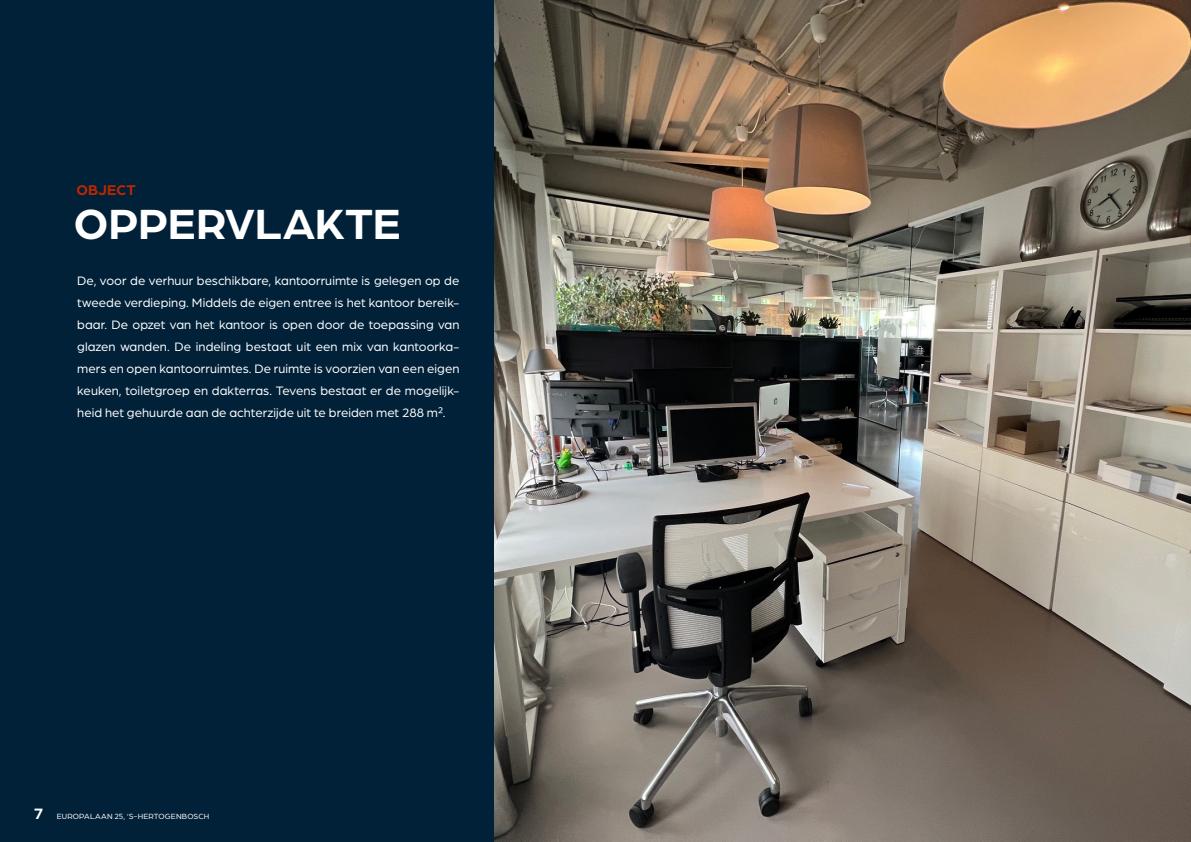
<style>
.page{position:relative;width:1191px;height:842px;background:#fff}
.page>*{position:absolute;margin:0;border:0;box-sizing:border-box;transform-origin:0 0}
.Koppen_groot_wit{font:700 45px "Arboria";letter-spacing:-.005em;color:#fff}
.Kopjes_klein_rood{font:700 15px "Arboria";letter-spacing:.01em;color:#bc2701}
.Broodtekst_wit{font:13px/22px "Arboria";letter-spacing:.005em;color:#fff;text-align:justify}
.t1{font:8px "Arboria";letter-spacing:.02em;color:#fff}
.s1{font-weight:700;font-size:16px}
</style>
<div class="page">
<div style="left:0;top:0;width:497px;height:842px;background:#002138"></div>
<img style="left:495px;top:0;width:695px;height:842px">
<p class="Kopjes_klein_rood" style="left:76px;top:180px;width:61px">OBJECT</p>
<p class="Koppen_groot_wit" style="left:74px;top:193px;width:328px">OPPERVLAKTE</p>
<p class="Broodtekst_wit" style="left:77px;top:269px;width:384px">De, voor de verhuur beschikbare, kantoorruimte is gelegen op de tweede verdieping. Middels de eigen entree is het kantoor bereik&shy;baar. De opzet van het kantoor is open door de toepassing van glazen wanden. De indeling bestaat uit een mix van kantoorka&shy;mers en open kantoorruimtes. De ruimte is voorzien van een eigen keuken, toiletgroep en dakterras. Tevens bestaat er de mogelijk&shy;heid het gehuurde aan de achterzijde uit te breiden met 288 m².</p>
<p class="t1" style="left:34px;top:811px;width:177px"><span class="s1">7</span> EUROPALAAN 25, ‘S-HERTOGENBOSCH</p>
</div>
